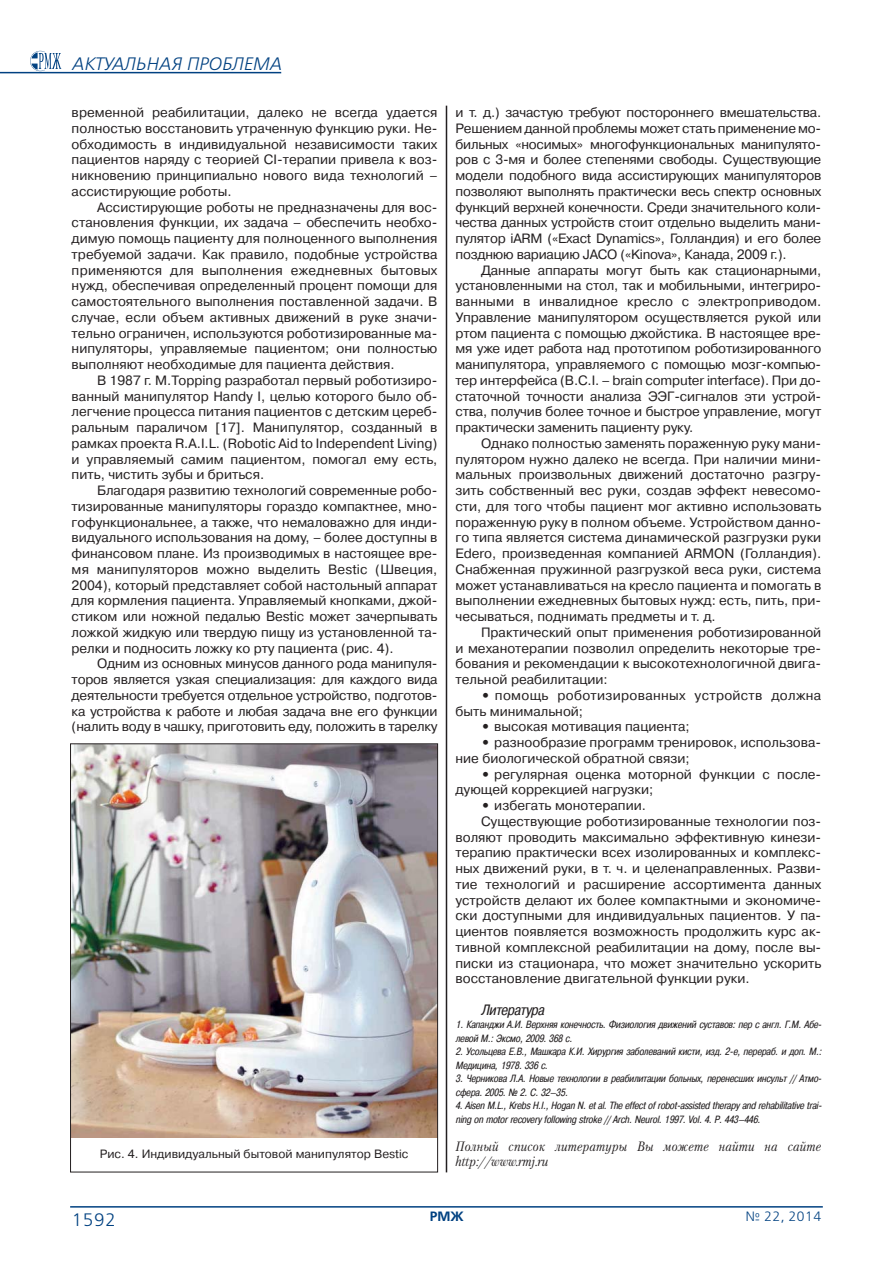
<style>
.page{position:relative;width:893px;height:1263px;background:#fff}
.page>*{position:absolute;margin:0;border:0;box-sizing:border-box;transform-origin:0 0}
.t1{font:italic 18px "Free Set C";color:#004181}
.t2{font:18px "Free Set C";color:#004181}
.t3{font:italic 15px "Pragmatica Cond C";color:#231f20}
.t4{font:13.5px/15.8px "Pragmatica C";color:#231f20;text-align:justify}
.t5{font:italic 13.5px/15px "Petersburg C";letter-spacing:.02em;color:#231f20;scale:.9 1}
.t6{font:13.5px/15.8px "Pragmatica C";letter-spacing:.025em;color:#231f20}
.t7{font:13.5px "Free Set C";color:#004181}
.t8{font:700 13.5px "Free Set C";color:#004181}
.t9{font:12px "Pragmatica C";color:#231f20}
.t10{font:italic 10.5px/13.5px "Pragmatica Cond C";color:#231f20}
.s1{font-weight:700}
</style>
<div class="page">
<svg style="left:30px;top:51px;width:31px;height:20px"></svg>
<hr style="left:70px;top:1206px;width:753px;height:1px;background:#004181">
<hr style="left:0;top:72px;width:281px;height:1px;background:#004181">
<hr style="left:446px;top:106px;width:1px;height:1066px;background:#231f20">
<img style="left:72px;top:745px;width:364px;height:392px">
<div style="left:70px;top:743px;width:368px;height:429px;border:1px solid #231f20"></div>
<h1 class="t1" style="left:72px;top:57px;width:211px">АКТУАЛЬНАЯ ПРОБЛЕМА</h1>
<p class="t4" style="left:72px;top:106px;width:367px">временной реабилитации, далеко не всегда удается полностью восстановить утраченную функцию руки. Не&shy;обходимость в индивидуальной независимости таких пациентов наряду с теорией CI-терапии привела к воз&shy;никновению принципиально нового вида технологий – ассистирующие роботы.</p>
<p class="t4" style="left:72px;top:200px;width:367px;text-indent:26px">Ассистирующие роботы не предназначены для вос&shy;становления функции, их задача – обеспечить необхо&shy;димую помощь пациенту для полноценного выполнения требуемой задачи. Как правило, подобные устройства применяются для выполнения ежедневных бытовых нужд, обеспечивая определенный процент помощи для самостоятельного выполнения поставленной задачи. В случае, если объем активных движений в руке значи&shy;тельно ограничен, используются роботизированные ма&shy;нипуляторы, управляемые пациентом; они полностью выполняют необходимые для пациента действия.</p>
<p class="t4" style="left:72px;top:373px;width:367px;text-indent:26px">В 1987 г. M.Topping разработал первый роботизиро&shy;ванный манипулятор Handy I, целью которого было об&shy;легчение процесса питания пациентов с детским цереб&shy;ральным параличом [17]. Манипулятор, созданный в рамках проекта R.A.I.L. (Robotic Aid to Independent Living) и управляемый самим пациентом, помогал ему есть, пить, чистить зубы и бриться.</p>
<p class="t4" style="left:72px;top:484px;width:367px;text-indent:26px">Благодаря развитию технологий современные робо&shy;тизированные манипуляторы гораздо компактнее, мно&shy;гофункциональнее, а также, что немаловажно для инди&shy;видуального использования на дому, – более доступны в финансовом плане. Из производимых в настоящее вре&shy;мя манипуляторов можно выделить Bestic (Швеция, 2004), который представляет собой настольный аппарат для кормления пациента. Управляемый кнопками, джой&shy;стиком или ножной педалью Bestic может зачерпывать ложкой жидкую или твердую пищу из установленной та&shy;релки и подносить ложку ко рту пациента (рис. 4).</p>
<p class="t4" style="left:72px;top:657px;width:367px;text-indent:26px">Одним из основных минусов данного рода манипуля&shy;торов является узкая специализация: для каждого вида деятельности требуется отдельное устройство, подготов&shy;ка устройства к работе и любая задача вне его функции (налить воду в чашку, приготовить еду, положить в тарелку</p>
<p class="t9" style="left:100px;top:1149px;width:310px">Рис. 4. Индивидуальный бытовой манипулятор Bestic</p>
<p class="t4" style="left:455px;top:106px;width:367px">и т. д.) зачастую требуют постороннего вмешательства.<br>Решением данной проблемы может стать применение мо&shy;бильных «носимых» многофункциональных манипулято&shy;ров с 3-мя и более степенями свободы. Существующие модели подобного вида ассистирующих манипуляторов позволяют выполнять практически весь спектр основных функций верхней конечности. Среди значительного коли&shy;чества данных устройств стоит отдельно выделить мани&shy;пулятор iARM («Exact Dynamics», Голландия) и его более позднюю вариацию JACO («Kinova», Канада, 2009 г.).</p>
<p class="t4" style="left:455px;top:263px;width:367px;text-indent:26px">Данные аппараты могут быть как стационарными, установленными на стол, так и мобильными, интегриро&shy;ванными в инвалидное кресло с электроприводом.<br>Управление манипулятором осуществляется рукой или ртом пациента с помощью джойстика. В настоящее вре&shy;мя уже идет работа над прототипом роботизированного манипулятора, управляемого с помощью мозг-компью&shy;тер интерфейса (B.C.I. – brain computer interface). При до&shy;статочной точности анализа ЭЭГ-сигналов эти устрой&shy;ства, получив более точное и быстрое управление, могут практически заменить пациенту руку.</p>
<p class="t4" style="left:455px;top:436px;width:367px;text-indent:26px">Однако полностью заменять пораженную руку мани&shy;пулятором нужно далеко не всегда. При наличии мини&shy;мальных произвольных движений достаточно разгру&shy;зить собственный вес руки, создав эффект невесомо&shy;сти, для того чтобы пациент мог активно использовать пораженную руку в полном объеме. Устройством данно&shy;го типа является система динамической разгрузки руки Edero, произведенная компанией ARMON (Голландия).<br>Снабженная пружинной разгрузкой веса руки, система может устанавливаться на кресло пациента и помогать в выполнении ежедневных бытовых нужд: есть, пить, при&shy;чесываться, поднимать предметы и т. д.</p>
<p class="t4" style="left:455px;top:625px;width:367px;text-indent:26px">Практический опыт применения роботизированной и механотерапии позволил определить некоторые тре&shy;бования и рекомендации к высокотехнологичной двига&shy;тельной реабилитации:</p>
<p class="t6" style="left:455px;top:689px;width:367px;text-indent:26px"><span class="s1">•</span> помощь роботизированных устройств должна быть минимальной;</p>
<p class="t4" style="left:481px;top:720px;width:210px"><span class="s1">•</span> высокая мотивация пациента;</p>
<p class="t4" style="left:455px;top:736px;width:367px;text-indent:26px"><span class="s1">•</span> разнообразие программ тренировок, использова&shy;ние биологической обратной связи;</p>
<p class="t4" style="left:455px;top:767px;width:367px;text-indent:26px"><span class="s1">•</span> регулярная оценка моторной функции с после&shy;дующей коррекцией нагрузки;</p>
<p class="t4" style="left:481px;top:799px;width:166px"><span class="s1">•</span> избегать монотерапии.</p>
<p class="t4" style="left:481px;top:815px;width:342px">Существующие роботизированные технологии поз-</p>
<p class="t4" style="left:455px;top:830px;width:367px">воляют проводить максимально эффективную кинези-</p>
<p class="t4" style="left:455px;top:846px;width:367px">терапию практически всех изолированных и комплекс-</p>
<p class="t4" style="left:455px;top:862px;width:367px">ных движений руки, в т. ч. и целенаправленных. Разви-</p>
<p class="t4" style="left:455px;top:878px;width:367px">тие технологий и расширение ассортимента данных</p>
<p class="t4" style="left:455px;top:893px;width:367px">устройств делают их более компактными и экономиче-</p>
<p class="t4" style="left:455px;top:909px;width:367px">ски доступными для индивидуальных пациентов. У па-</p>
<p class="t4" style="left:455px;top:925px;width:367px">циентов появляется возможность продолжить курс ак-</p>
<p class="t4" style="left:455px;top:941px;width:367px">тивной комплексной реабилитации на дому, после вы-</p>
<p class="t4" style="left:455px;top:956px;width:367px">писки из стационара, что может значительно ускорить</p>
<p class="t4" style="left:455px;top:972px;width:296px">восстановление двигательной функции руки.</p>
<p class="t3" style="left:481px;top:1004px;width:67px">Литература</p>
<p class="t10" style="left:455px;top:1019px;width:369px">1. Капанджи А.И. Верхняя конечность. Физиология движений суставов: пер с англ. Г.М. Абе&shy;левой М.: Эксмо, 2009. 368 с.</p>
<p class="t10" style="left:455px;top:1046px;width:369px">2. Усольцева Е.В., Машкара К.И. Хирургия заболеваний кисти, изд. 2-е, перераб. и доп. М.:<br>Медицина, 1978. 336 с.</p>
<p class="t10" style="left:455px;top:1073px;width:370px">3. Черникова Л.А. Новые технологии в реабилитации больных, перенесших инсульт // Атмо&shy;сфера. 2005. № 2. С. 32–35.<br>4.Aisen M.L.,Krebs H.I.,Hogan N.etal.The effectof robot-assisted therapy and rehabilitative trai&shy;ning on motor recovery following stroke // Arch. Neurol. 1997. Vol. 4. P. 443–446.</p>
<p class="t5" style="left:455px;top:1140px;width:408px">Полный список литературы Вы можете найти на сайте http://www.rmj.ru</p>
<h1 class="t2" style="left:72px;top:1212px;width:46px">1592</h1>
<p class="t8" style="left:430px;top:1211px;width:36px">РМЖ</p>
<p class="t7" style="left:745px;top:1210px;width:77px">№ 22, 2014</p>
</div>
